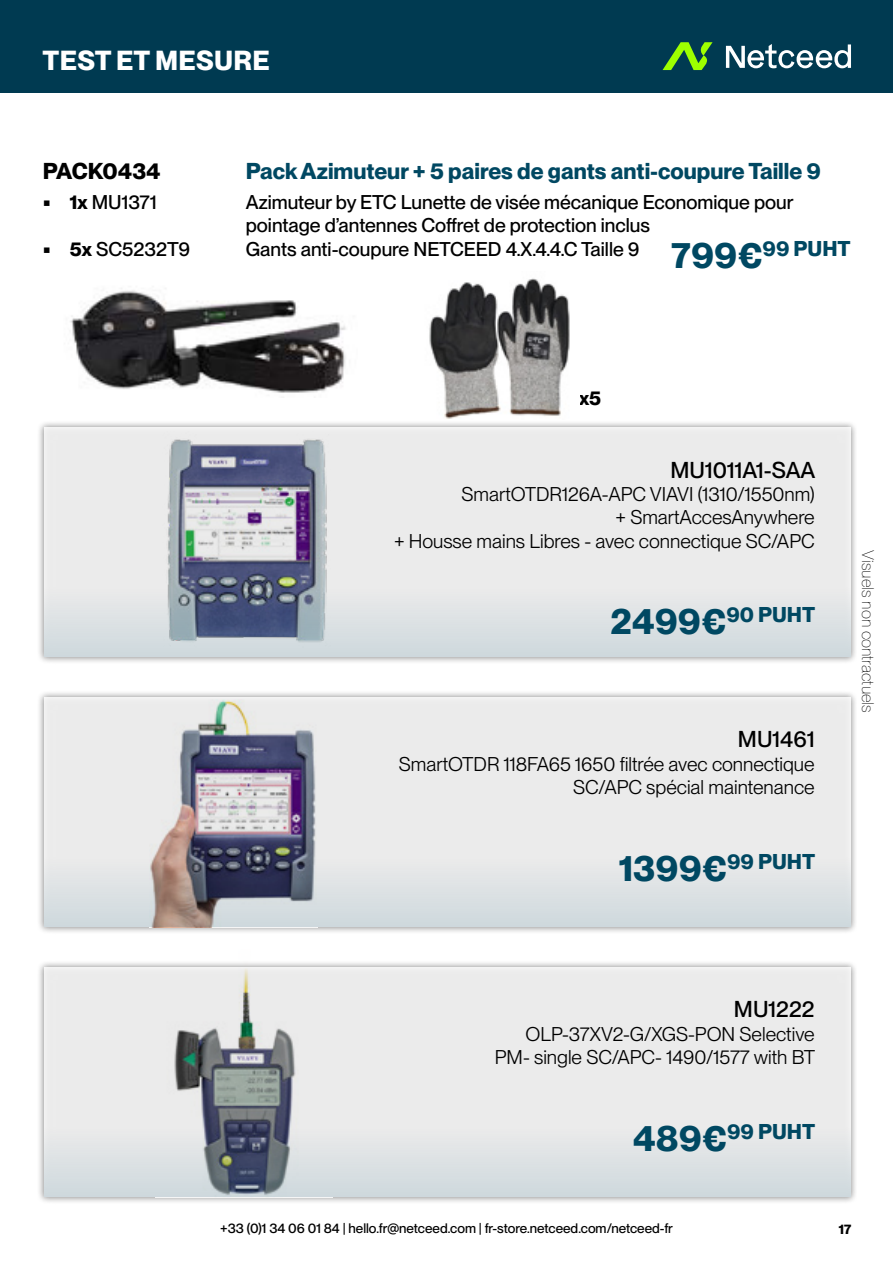
<style>
.page{position:relative;width:893px;height:1263px;background:#fff}
.page>*{position:absolute;margin:0;border:0;box-sizing:border-box;transform-origin:0 0}
.t1{font:700 27px "PP Neue Montreal";letter-spacing:.01em;color:#fff}
.t2{font:700 22.5px "PP Neue Montreal";color:#004862}
.t3{font:500 22.5px "PP Neue Montreal";color:#000}
.t4{font:700 22.5px "PP Neue Montreal";color:#000}
.t5{font:700 21px "PP Neue Montreal";color:#004862}
.t6{font:19.5px/23.4px "PP Neue Montreal";color:#000;text-align:right}
.t7{font:500 19.5px/23.4px "PP Neue Montreal";color:#000}
.t8{font:700 19.5px "PP Neue Montreal";color:#000}
.t9{font:100 16.5px "PP Neue Montreal";color:#000}
.t10{font:500 13.5px "PP Neue Montreal";color:#000}
.t11{font:700 13.5px "PP Neue Montreal";color:#000}
.s1{font-weight:700}
.s2{font-weight:700;font-size:36px;color:#004862}
.s3{font-weight:700;font-size:21px;color:#004862}
.s4{font-size:36px}
</style>
<div class="page">
<div style="left:0;top:0;width:893px;height:92px;background:#003a51"></div>
<svg style="left:663px;top:42px;width:49px;height:28px"></svg>
<svg style="left:726px;top:44px;width:125px;height:24px"></svg>
<img style="left:70px;top:288px;width:276px;height:105px">
<div style="left:36px;top:420px;width:821px;height:244px;background:#000;opacity:.4"></div>
<svg style="left:44px;top:427px;width:806px;height:230px;background:#d6d8dc"></svg>
<div style="left:36px;top:690px;width:821px;height:244px;background:#000;opacity:.4"></div>
<svg style="left:44px;top:697px;width:806px;height:230px;background:#d7d8da"></svg>
<div style="left:36px;top:960px;width:821px;height:244px;background:#000;opacity:.4"></div>
<svg style="left:44px;top:967px;width:806px;height:230px;background:#dbdddf"></svg>
<img style="left:429px;top:278px;width:141px;height:141px">
<h1 class="t1" style="left:43px;top:44px;width:229px">TEST ET MESURE</h1>
<p class="t4" style="left:43px;top:157px;width:119px">PACK0434</p>
<p class="t2" style="left:246px;top:157px;width:577px">Pack Azimuteur + 5 paires de gants anti-coupure Taille 9</p>
<p class="t7" style="left:43px;top:190px;width:115px"><span class="s1">• 1x</span> MU1371</p>
<p class="t7" style="left:43px;top:237px;width:149px"><span class="s1">• 5x</span> SC5232T9</p>
<p class="t7" style="left:246px;top:190px;width:606px">Azimuteur by ETC Lunette de visée mécanique Economique pour pointage d’antennes Coffret de protection inclus<br>Gants anti-coupure NETCEED 4.X.4.4.C Taille 9 <span class="s2">799€</span><span class="s3">99 PUHT</span></p>
<p class="t8" style="left:579px;top:386px;width:24px">x5</p>
<p class="t3" style="left:671px;top:456px;width:146px">MU1011A1-SAA</p>
<p class="t6" style="left:394px;top:482px;width:422px">SmartOTDR126A-APC VIAVI (1310/1550nm)<br>+ SmartAccesAnywhere<br>+ Housse mains Libres - avec connectique SC/APC</p>
<p class="t5" style="left:610px;top:602px;width:206px"><span class="s4">2499€</span>90 PUHT</p>
<p class="t3" style="left:738px;top:726px;width:78px">MU1461</p>
<p class="t6" style="left:399px;top:752px;width:417px">SmartOTDR 118FA65 1650 filtrée avec connectique<br>SC/APC spécial maintenance</p>
<p class="t5" style="left:619px;top:848px;width:198px"><span class="s4">1399€</span>99 PUHT</p>
<p class="t9" style="left:878px;top:550px;width:164px;rotate:90deg">Visuels non contractuels</p>
<p class="t3" style="left:734px;top:996px;width:82px">MU1222</p>
<p class="t6" style="left:495px;top:1022px;width:322px">OLP-37XV2-G/XGS-PON Selective<br>PM- single SC/APC- 1490/1577 with BT</p>
<p class="t5" style="left:633px;top:1118px;width:184px"><span class="s4">489€</span>99 PUHT</p>
<p class="t10" style="left:220px;top:1220px;width:454px">+33 (0)1 34 06 01 84 | hello.fr@netceed.com | fr-store.netceed.com/netceed-fr</p>
<p class="t11" style="left:839px;top:1221px;width:14px">17</p>
</div>
